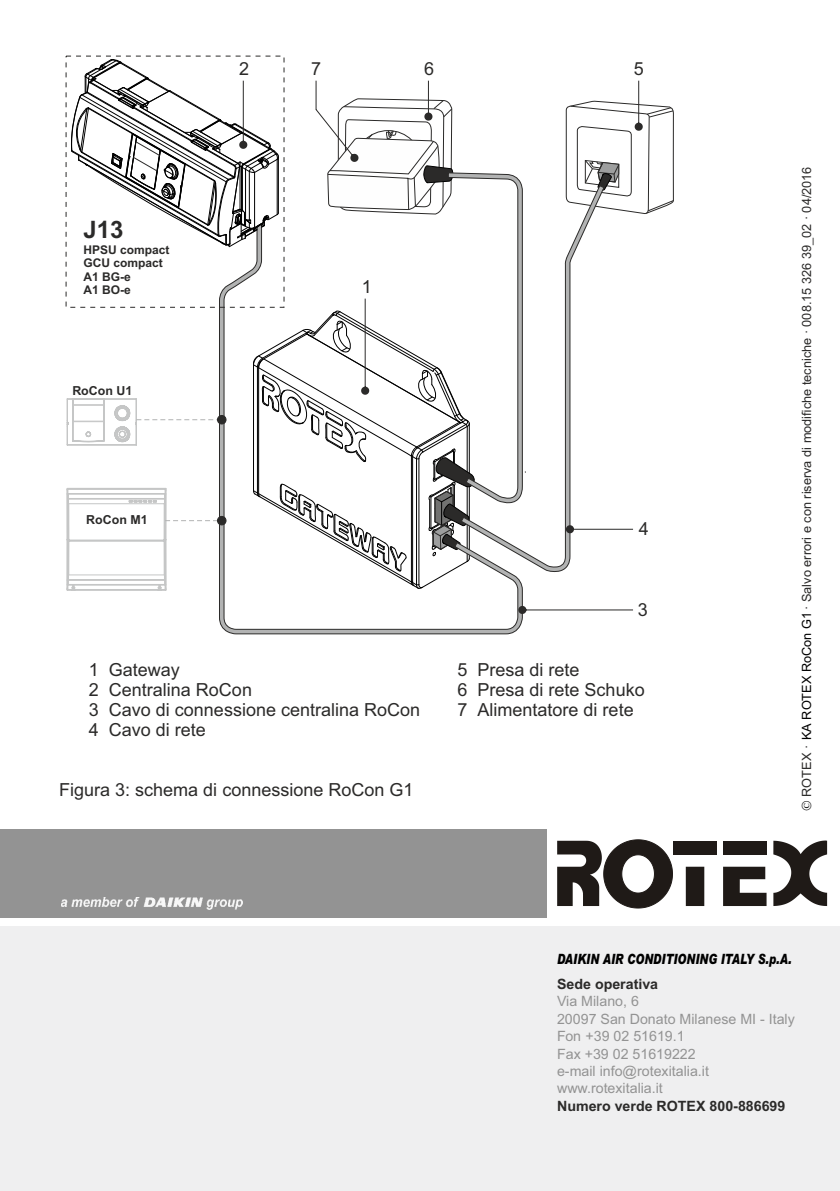
<style>
.page{position:relative;width:840px;height:1191px;background:#fff}
.page>*{position:absolute;margin:0;border:0;box-sizing:border-box;transform-origin:0 0}
.t1{font:700 24px "Arial";color:#2b2a29}
.t2{font:18px/20.2px "Arial";color:#2b2a29}
.t3{font:14.2px/17.4px "Arial";color:#939393}
.t4{font:700 14.2px "Arial";color:#2b2a29}
.t5{font:italic 900 14.2px "Arial";color:#000;scale:.75 1}
.t6{font:12.8px "Arial";color:#2b2a29}
.t7{font:700 12.4px "Arial";color:#2b2a29}
.t8{font:700 12px/13.4px "Arial";color:#2b2a29}
.s1{color:#000}
</style>
<div class="page">
<div style="left:0;top:926px;width:839px;height:265px;background:#efeff0"></div>
<div style="left:0;top:829px;width:546px;height:89px;background:#939393"></div>
<img style="left:61px;top:897px;width:181px;height:12px">
<svg style="left:773px;top:840px;width:53px;height:66px"></svg>
<svg style="left:557px;top:839px;width:115px;height:69px"></svg>
<div style="left:722px;top:840px;width:44px;height:14px;background:#1f1a17"></div>
<div style="left:673px;top:840px;width:43px;height:14px;background:#1f1a17"></div>
<div style="left:685px;top:866px;width:19px;height:40px;background:#1f1a17"></div>
<svg style="left:723px;top:866px;width:43px;height:40px"></svg>
<svg style="left:221px;top:591px;width:300px;height:41px"></svg>
<svg style="left:526px;top:215px;width:66px;height:357px"></svg>
<svg style="left:565px;top:81px;width:109px;height:134px"></svg>
<svg style="left:565px;top:525px;width:67px;height:8px"></svg>
<svg style="left:518px;top:606px;width:114px;height:8px"></svg>
<svg style="left:65px;top:58px;width:461px;height:533px"></svg>
<h1 class="t1" style="left:83px;top:220px;width:42px">J13</h1>
<p class="t8" style="left:83px;top:244px;width:88px">HPSU compact<br>GCU compact<br>A1 BG-e<br>A1 BO-e</p>
<p class="t7" style="left:72px;top:386px;width:61px">RoCon U1</p>
<p class="t7" style="left:86px;top:515px;width:63px">RoCon M1</p>
<p class="t2" style="left:239px;top:60px;width:12px">2</p>
<p class="t2" style="left:311px;top:60px;width:12px">7</p>
<p class="t2" style="left:424px;top:60px;width:12px">6</p>
<p class="t2" style="left:633px;top:60px;width:12px">5</p>
<p class="t2" style="left:361px;top:278px;width:12px">1</p>
<p class="t2" style="left:638px;top:520px;width:12px">4</p>
<p class="t2" style="left:637px;top:601px;width:12px">3</p>
<p class="t2" style="left:89px;top:661px;width:333px">1 Gateway<br>2 Centralina RoCon<br>3 Cavo di connessione centralina RoCon<br>4 Cavo di rete</p>
<p class="t2" style="left:457px;top:661px;width:189px">5 Presa di rete<br>6 Presa di rete Schuko<br>7 Alimentatore di rete</p>
<p class="t2" style="left:59px;top:781px;width:356px">Figura 3: schema di connessione RoCon G1</p>
<p class="t6" style="left:801px;top:797px;width:632px;rotate:-90deg">ROTEX · <span class="s1">KA ROTEX RoCon G1</span> · Salvo errori e con riserva di modifiche tecniche · 008.15 326 39_02 · 04/2016</p>
<p class="t5" style="left:557px;top:954px;width:314px">DAIKIN AIR CONDITIONING ITALY S.p.A.</p>
<p class="t4" style="left:556px;top:978px;width:103px">Sede operativa</p>
<p class="t3" style="left:556px;top:993px;width:239px">Via Milano, 6<br>20097 San Donato Milanese MI - Italy<br>Fon +39 02 51619.1<br>Fax +39 02 51619222<br>e-mail info@rotexitalia.it www.rotexitalia.it</p>
<p class="t4" style="left:556px;top:1100px;width:230px">Numero verde ROTEX 800-886699</p>
</div>
